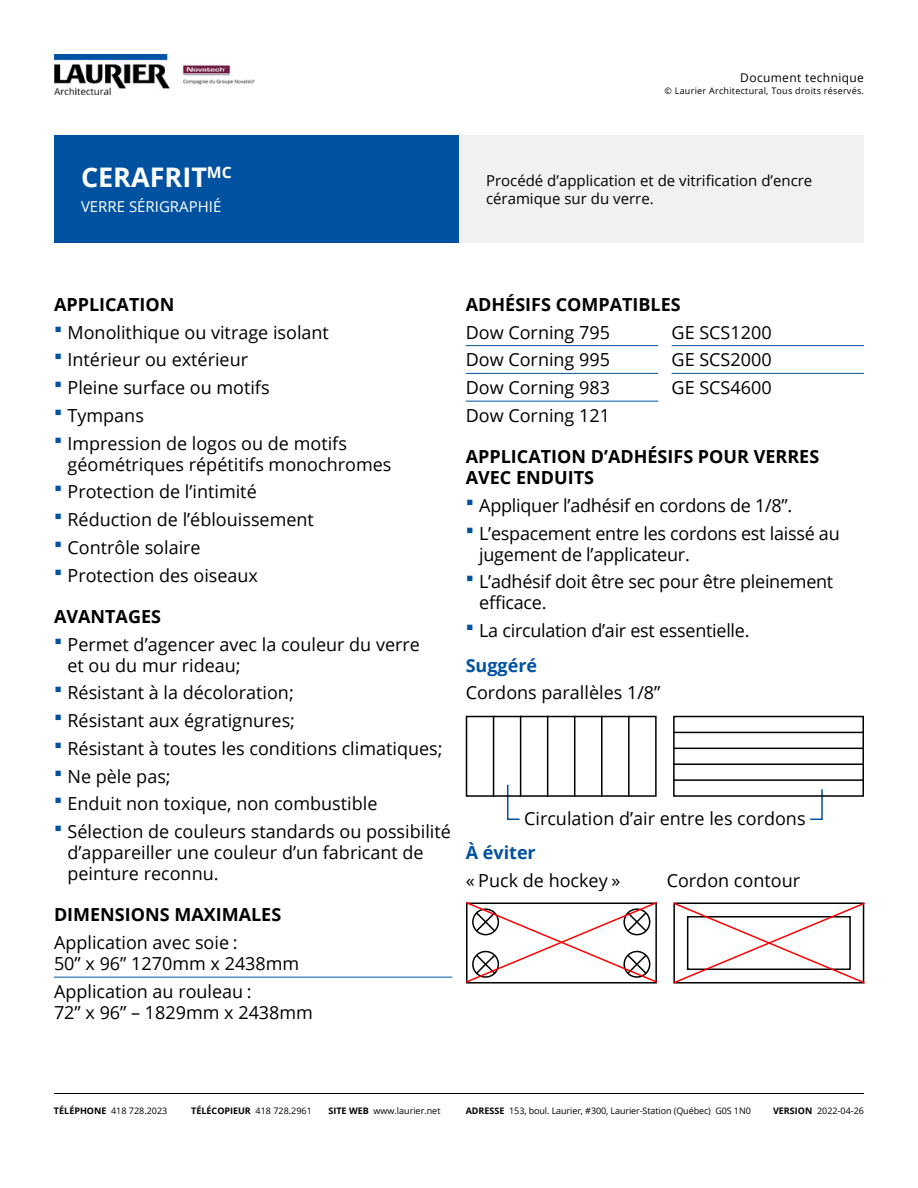
<style>
.page{position:relative;width:918px;height:1188px;background:#fff}
.page>*{position:absolute;margin:0;border:0;box-sizing:border-box;transform-origin:0 0}
.t1{font:700 27px "Open Sans";color:#fff}
.t2{font:18px/21px "Open Sans";color:#000}
.t3{font:700 18px/21px "Open Sans";color:#000}
.t4{font:700 18px "Open Sans";color:#0052a0}
.t5{font:15px/18px "Open Sans";color:#000}
.t6{font:15px "Open Sans";color:#fff}
.t7{font:12px "Open Sans";letter-spacing:.03em;color:#000}
.t8{font:9px "Open Sans";color:#000}
.t9{font:9px "Open Sans";letter-spacing:.03em;color:#000}
.t10{font:700 9px "Open Sans";color:#000}
.s1{font-weight:700;color:#0052a0}
.s2{font-weight:700}
.s3{font-weight:400}
</style>
<div class="page">
<img style="left:54px;top:54px;width:200px;height:40px">
<hr style="left:54px;top:1093px;width:810px;height:1px;background:#000">
<div style="left:54px;top:135px;width:412px;height:108px;background:#0052a0"></div>
<div style="left:459px;top:135px;width:405px;height:108px;background:#f1f1f2"></div>
<hr style="left:54px;top:977px;width:398px;height:1px;background:#0052a0">
<hr style="left:466px;top:345px;width:192px;height:1px;background:#0052a0">
<hr style="left:466px;top:373px;width:192px;height:1px;background:#0052a0">
<hr style="left:466px;top:401px;width:192px;height:1px;background:#0052a0">
<hr style="left:672px;top:345px;width:192px;height:1px;background:#0052a0">
<hr style="left:672px;top:373px;width:192px;height:1px;background:#0052a0">
<svg style="left:507px;top:783px;width:13px;height:37px"></svg>
<svg style="left:810px;top:789px;width:13px;height:31px"></svg>
<div style="left:466px;top:716px;width:191px;height:81px;border:2px solid #000"></div>
<hr style="left:493px;top:716px;width:1px;height:81px;background:#000">
<hr style="left:520px;top:716px;width:1px;height:81px;background:#000">
<hr style="left:547px;top:716px;width:1px;height:81px;background:#000">
<hr style="left:574px;top:716px;width:1px;height:81px;background:#000">
<hr style="left:601px;top:716px;width:2px;height:81px;background:#000">
<hr style="left:628px;top:716px;width:2px;height:81px;background:#000">
<div style="left:673px;top:716px;width:191px;height:81px;border:2px solid #000"></div>
<hr style="left:673px;top:779px;width:191px;height:2px;background:#000">
<hr style="left:673px;top:763px;width:191px;height:2px;background:#000">
<hr style="left:673px;top:748px;width:191px;height:1px;background:#000">
<hr style="left:673px;top:732px;width:191px;height:1px;background:#000">
<svg style="left:465px;top:902px;width:193px;height:82px"></svg>
<svg style="left:673px;top:902px;width:192px;height:82px"></svg>
<h1 class="t1" style="left:81px;top:158px;width:152px">CERAFRIT<sup>MC</sup></h1>
<p class="t6" style="left:81px;top:196px;width:142px">VERRE SÉRIGRAPHIÉ</p>
<p class="t7" style="left:740px;top:70px;width:125px">Document technique</p>
<p class="t9" style="left:664px;top:85px;width:201px">© Laurier Architectural, Tous droits réservés.</p>
<p class="t5" style="left:486px;top:171px;width:328px">Procédé d’application et de vitrification d’encre céramique sur du verre.</p>
<p class="t3" style="left:54px;top:293px;width:122px">APPLICATION</p>
<p class="t2" style="left:54px;top:321px;width:276px"><sup>▪</sup> Monolithique ou vitrage isolant</p>
<p class="t2" style="left:54px;top:349px;width:196px"><sup>▪</sup> Intérieur ou extérieur</p>
<p class="t2" style="left:54px;top:377px;width:217px"><sup>▪</sup> Pleine surface ou motifs</p>
<p class="t2" style="left:54px;top:404px;width:91px"><sup>▪</sup> Tympans</p>
<p class="t2" style="left:68px;top:432px;width:325px;text-indent:-14px"><sup>▪</sup> Impression de logos ou de motifs géométriques répétitifs monochromes</p>
<p class="t2" style="left:54px;top:481px;width:204px"><sup>▪</sup> Protection de l’intimité</p>
<p class="t2" style="left:54px;top:509px;width:261px"><sup>▪</sup> Réduction de l’éblouissement</p>
<p class="t2" style="left:54px;top:536px;width:148px"><sup>▪</sup> Contrôle solaire</p>
<p class="t2" style="left:54px;top:564px;width:206px"><sup>▪</sup> Protection des oiseaux</p>
<p class="t3" style="left:54px;top:605px;width:109px">AVANTAGES</p>
<p class="t2" style="left:68px;top:633px;width:354px;text-indent:-14px"><sup>▪</sup> Permet d’agencer avec la couleur du verre et ou du mur rideau;</p>
<p class="t2" style="left:54px;top:682px;width:241px"><sup>▪</sup> Résistant à la décoloration;</p>
<p class="t2" style="left:54px;top:710px;width:243px"><sup>▪</sup> Résistant aux égratignures;</p>
<p class="t2" style="left:54px;top:737px;width:390px"><sup>▪</sup> Résistant à toutes les conditions climatiques;</p>
<p class="t2" style="left:54px;top:765px;width:118px"><sup>▪</sup> Ne pèle pas;</p>
<p class="t2" style="left:54px;top:793px;width:325px"><sup>▪</sup> Enduit non toxique, non combustible</p>
<p class="t2" style="left:68px;top:821px;width:385px;text-indent:-14px"><sup>▪</sup> Sélection de couleurs standards ou possibilité d’appareiller une couleur d’un fabricant de peinture reconnu.</p>
<p class="t3" style="left:54px;top:904px;width:229px">DIMENSIONS MAXIMALES</p>
<p class="t2" style="left:54px;top:932px;width:247px">Application avec soie :<br>50” x 96” 1270mm x 2438mm</p>
<p class="t2" style="left:54px;top:980px;width:261px">Application au rouleau :<br>72” x 96” – 1829mm x 2438mm</p>
<p class="t3" style="left:466px;top:293px;width:217px">ADHÉSIFS COMPATIBLES</p>
<p class="t2" style="left:466px;top:318px;width:146px;line-height:27.8px;text-align:justify">Dow Corning 795<br>Dow Corning 995<br>Dow Corning 983<br>Dow Corning 121</p>
<p class="t2" style="left:672px;top:318px;width:102px;line-height:27.8px;text-align:justify">GE SCS1200<br>GE SCS2000<br>GE SCS4600</p>
<p class="t3" style="left:466px;top:446px;width:355px">APPLICATION D’ADHÉSIFS POUR VERRES<br>AVEC ENDUITS</p>
<p class="t2" style="left:466px;top:494px;width:328px"><sup>▪</sup> Appliquer l’adhésif en cordons de 1/8”.</p>
<p class="t2" style="left:479px;top:522px;width:362px;text-indent:-14px"><sup>▪</sup> L’espacement entre les cordons est laissé au jugement de l’applicateur.</p>
<p class="t2" style="left:479px;top:571px;width:356px;text-indent:-14px"><sup>▪</sup> L’adhésif doit être sec pour être pleinement efficace.</p>
<p class="t2" style="left:466px;top:613px;width:285px;line-height:34.5px"><sup>▪</sup> La circulation d’air est essentielle.<br><span class="s1">Suggéré</span></p>
<p class="t2" style="left:466px;top:682px;width:196px">Cordons parallèles 1/8”</p>
<p class="t2" style="left:524px;top:807px;width:283px">Circulation d’air entre les cordons</p>
<p class="t4" style="left:466px;top:840px;width:72px">À éviter</p>
<p class="t2" style="left:466px;top:869px;width:156px">« Puck de hockey »</p>
<p class="t2" style="left:667px;top:869px;width:135px">Cordon contour</p>
<p class="t8" style="left:54px;top:1104px;width:115px"><span class="s2">TÉLÉPHONE</span> 418 728.2023</p>
<p class="t10" style="left:191px;top:1104px;width:122px">TÉLÉCOPIEUR <span class="s3">418 728.2961</span></p>
<p class="t8" style="left:328px;top:1104px;width:114px"><span class="s2">SITE WEB</span> www.laurier.net</p>
<p class="t8" style="left:466px;top:1104px;width:287px"><span class="s2">ADRESSE</span> 153, boul. Laurier, #300, Laurier-Station (Québec) G0S 1N0</p>
<p class="t8" style="left:773px;top:1104px;width:92px"><span class="s2">VERSION</span> 2022-04-26</p>
</div>
